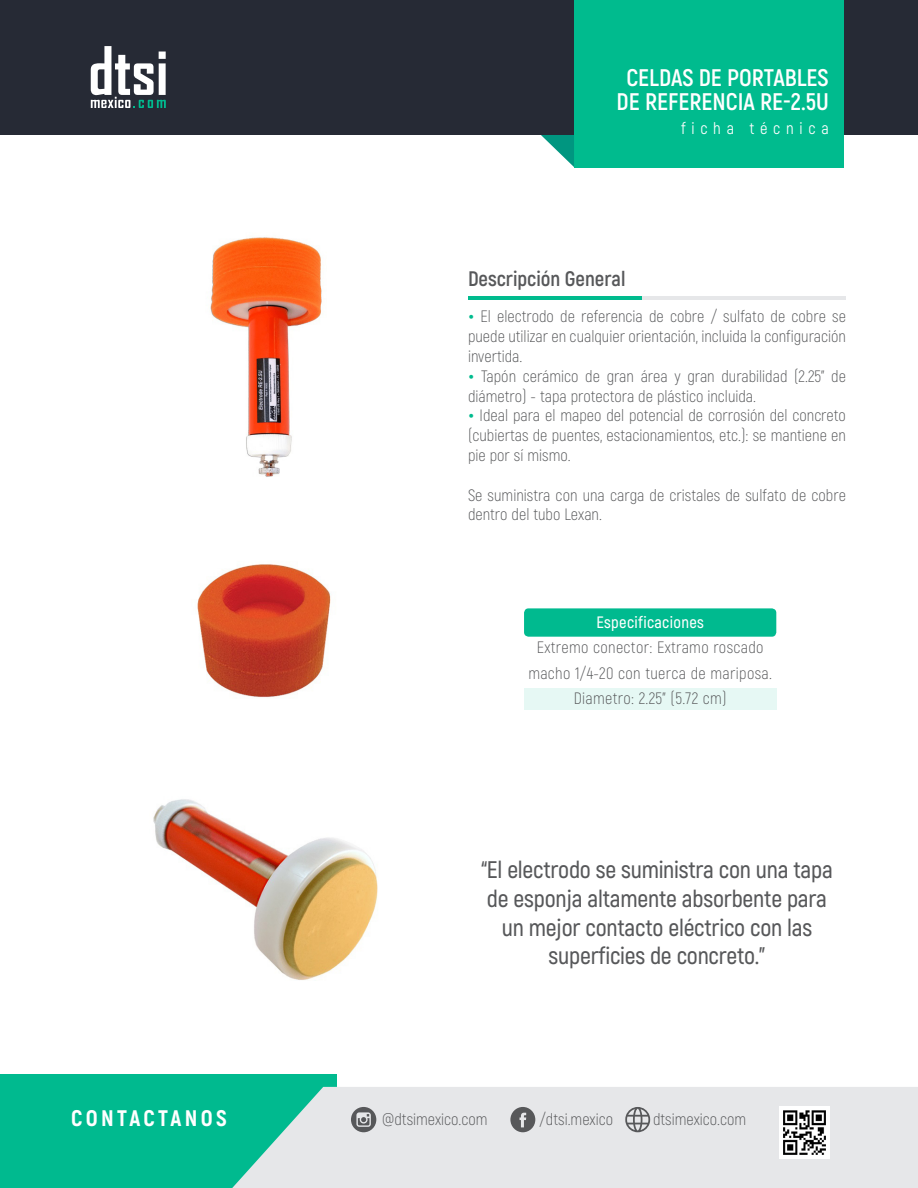
<style>
.page{position:relative;width:918px;height:1188px;background:#fff}
.page>*{position:absolute;margin:0;border:0;box-sizing:border-box;transform-origin:0 0}
.t1{font:600 24px/28.8px "Akrobat";letter-spacing:-.01em;color:#57585a;text-align:center}
.t2{font:700 24px "Akrobat";color:#fff}
.t3{font:800 22.5px "Akrobat";letter-spacing:.15em;color:#fff}
.t4{font:700 21px "Akrobat";color:#57585a}
.t5{font:300 16.5px/19.8px "Akrobat";color:#57585a;text-align:justify}
.t6{font:300 16.5px/25.5px "Akrobat";letter-spacing:.02em;color:#57585a;text-align:center}
.t7{font:600 16.5px "Akrobat";letter-spacing:.02em;color:#fff}
.t8{font:16.5px "Akrobat";letter-spacing:.35em;color:#fff}
.s1{font-family:"Geogrotesque";font-weight:500;color:#00bb8e}
</style>
<div class="page">
<div style="left:0;top:0;width:918px;height:135px;background:#262a35"></div>
<div style="left:574px;top:0;width:269px;height:167px;background:#00bb8e"></div>
<svg style="left:541px;top:135px;width:33px;height:32px"></svg>
<svg style="left:91px;top:46px;width:75px;height:62px"></svg>
<hr style="left:641px;top:296px;width:205px;height:4px;background:#e6e7e9">
<hr style="left:468px;top:296px;width:173px;height:4px;background:#00bb8e">
<div style="left:524px;top:688px;width:252px;height:22px;background:#e6f8f4"></div>
<div style="left:524px;top:608px;width:252px;height:29px;background:#00ba8f;border-radius:4px"></div>
<div style="left:0;top:1074px;width:337px;height:114px;background:#00ba8f"></div>
<svg style="left:232px;top:1087px;width:686px;height:101px;fill:#e6e7e9"></svg>
<img style="left:779px;top:1107px;width:50px;height:51px">
<svg style="left:351px;top:1107px;width:25px;height:25px"></svg>
<svg style="left:510px;top:1107px;width:25px;height:25px"></svg>
<svg style="left:625px;top:1107px;width:25px;height:25px"></svg>
<img style="left:210px;top:237px;width:112px;height:240px">
<img style="left:153px;top:799px;width:225px;height:181px">
<img style="left:197px;top:564px;width:134px;height:134px">
<p class="t2" style="left:626px;top:63px;width:204px">CELDAS DE PORTABLES</p>
<p class="t2" style="left:617px;top:87px;width:214px">DE REFERENCIA RE-2.5U</p>
<p class="t8" style="left:681px;top:118px;width:149px">ficha técnica</p>
<p class="t4" style="left:468px;top:266px;width:159px">Descripción General</p>
<p class="t5" style="left:468px;top:307px;width:379px"><span class="s1">¬</span> El electrodo de referencia de cobre / sulfato de cobre se puede utilizar en cualquier orientación, incluida la configuración invertida.</p>
<p class="t5" style="left:468px;top:366px;width:380px"><span class="s1">¬</span> Tapón cerámico de gran área y gran durabilidad (2.25” de diámetro) - tapa protectora de plástico incluida.</p>
<p class="t5" style="left:468px;top:406px;width:380px"><span class="s1">¬</span> Ideal para el mapeo del potencial de corrosión del concreto (cubiertas de puentes, estacionamientos, etc.): se mantiene en pie por sí mismo.</p>
<p class="t5" style="left:468px;top:485px;width:379px">Se suministra con una carga de cristales de sulfato de cobre dentro del tubo Lexan.</p>
<p class="t7" style="left:596px;top:612px;width:109px">Especificaciones</p>
<p class="t6" style="left:528px;top:635px;width:245px">Extremo conector: Extramo roscado macho 1/4-20 con tuerca de mariposa.</p>
<p class="t6" style="left:574px;top:686px;width:155px">Diametro: 2.25” (5.72 cm)</p>
<p class="t1" style="left:481px;top:855px;width:353px">“El electrodo se suministra con una tapa de esponja altamente absorbente para un mejor contacto eléctrico con las superficies de concreto.”</p>
<p class="t3" style="left:71px;top:1104px;width:157px">CONTACTANOS</p>
<p class="t5" style="left:382px;top:1109px;width:107px">@dtsimexico.com</p>
<p class="t5" style="left:540px;top:1109px;width:75px">/dtsi.mexico</p>
<p class="t5" style="left:653px;top:1109px;width:95px">dtsimexico.com</p>
</div>
